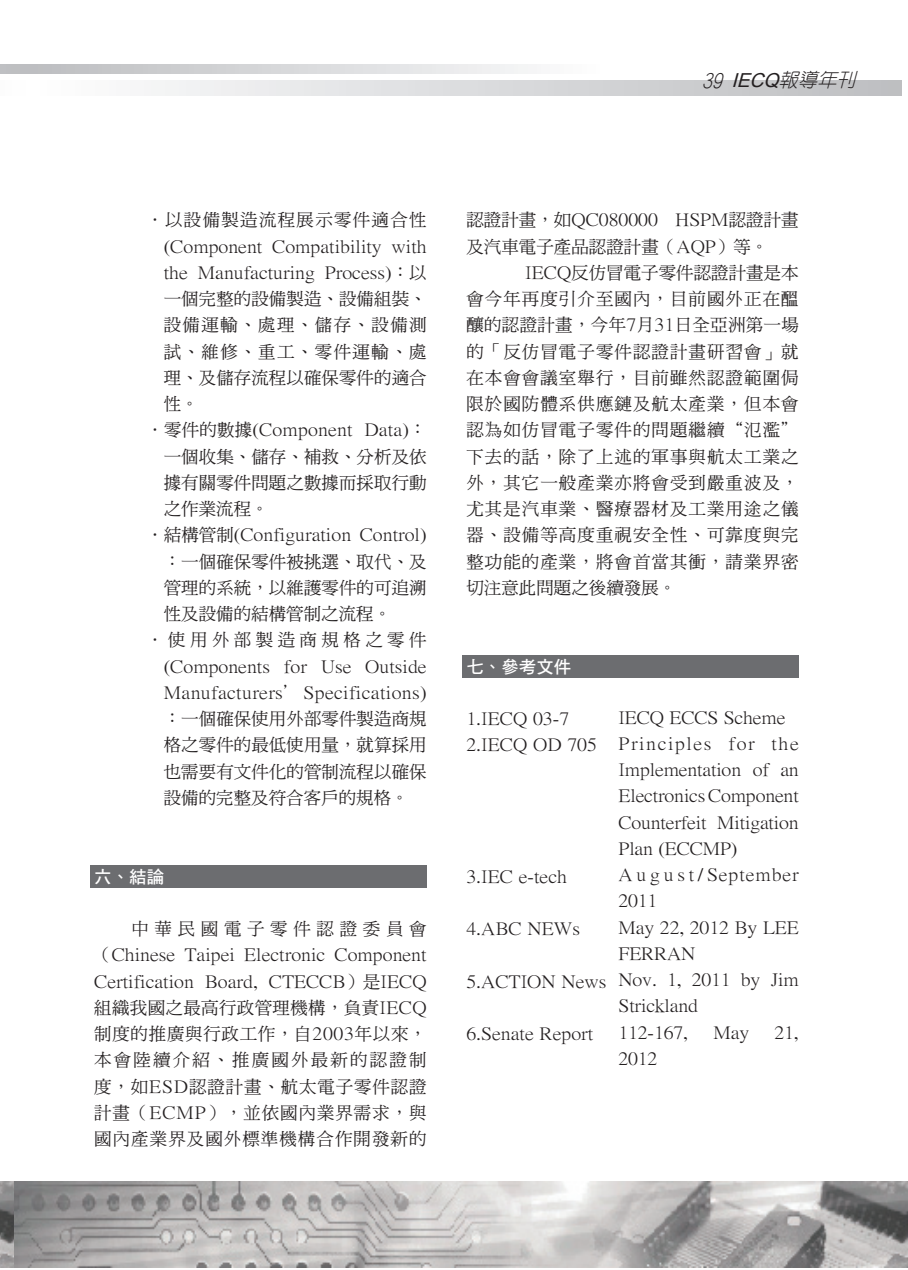
<style>
.page{position:relative;width:908px;height:1270px;background:#fff}
.page>*{position:absolute;margin:0;border:0;box-sizing:border-box;transform-origin:0 0}
.t1{font:italic 300 19.25px "Yen Round";color:#231f20}
.t2{font:17.5px/26.2px "DF Ming Md HK BF";color:#231f20}
.t3{font:17.5px "DF Ming Md HK BF";letter-spacing:.02em;color:#231f20}
.t4{font:17.5px "DF Ming Md HK BF";letter-spacing:.075em;color:#231f20}
.t5{font:17.5px "DF Ming Md HK BF";letter-spacing:.08em;color:#231f20}
.t6{font:17.5px "DF Ming Md HK BF";letter-spacing:.25em;color:#231f20}
.t7{font:17.5px "DF Hei Std W7";color:#fff}
.s1{font-family:"Arial";font-weight:400}
</style>
<div class="page">
<img style="left:0;top:1181px;width:15px;height:86px">
<img style="left:15px;top:1181px;width:893px;height:86px">
<svg style="left:0;top:65px;width:528px;height:8px;background:#d6d7d9"></svg>
<svg style="left:151px;top:80px;width:751px;height:15px;background:#d8d8da"></svg>
<div style="left:90px;top:866px;width:337px;height:22px;background:#6c6d70"></div>
<div style="left:462px;top:655px;width:337px;height:23px;background:#6c6d70"></div>
<p class="t1" style="left:702px;top:70px;width:160px">39 <span class="s1">IECQ</span>報導年刊</p>
<p class="t4" style="left:146px;top:211px;width:282px">．以設備製造流程展示零件適合性</p>
<p class="t2" style="left:164px;top:234px;width:264px">(Component Compatibility with</p>
<p class="t2" style="left:164px;top:260px;width:264px">the Manufacturing Process)：以</p>
<p class="t2" style="left:164px;top:286px;width:264px">一個完整的設備製造、設備組裝、</p>
<p class="t5" style="left:164px;top:316px;width:264px">設備運輸、處理、儲存、設備測</p>
<p class="t2" style="left:164px;top:339px;width:264px">試、維修、重工、零件運輸、處</p>
<p class="t2" style="left:164px;top:365px;width:264px">理、及儲存流程以確保零件的適合</p>
<p class="t2" style="left:164px;top:391px;width:36px">性。</p>
<p class="t2" style="left:146px;top:418px;width:282px">．零件的數據(Component Data)：</p>
<p class="t2" style="left:164px;top:444px;width:264px">一個收集、儲存、補救、分析及依</p>
<p class="t2" style="left:164px;top:470px;width:264px">據有關零件問題之數據而採取行動</p>
<p class="t2" style="left:164px;top:496px;width:106px">之作業流程。</p>
<p class="t2" style="left:146px;top:523px;width:282px">．結構管制(Configuration Control)</p>
<p class="t2" style="left:164px;top:549px;width:264px">：一個確保零件被挑選、取代、及</p>
<p class="t2" style="left:164px;top:575px;width:264px">管理的系統，以維護零件的可追溯</p>
<p class="t2" style="left:164px;top:601px;width:229px">性及設備的結構管制之流程。</p>
<p class="t6" style="left:146px;top:631px;width:282px">．使用外部製造商規格之零件</p>
<p class="t2" style="left:164px;top:654px;width:264px">(Components for Use Outside</p>
<p class="t3" style="left:164px;top:684px;width:264px">Manufacturers’ Specifications)</p>
<p class="t2" style="left:164px;top:706px;width:264px">：一個確保使用外部零件製造商規</p>
<p class="t2" style="left:164px;top:733px;width:264px">格之零件的最低使用量，就算採用</p>
<p class="t2" style="left:164px;top:759px;width:264px">也需要有文件化的管制流程以確保</p>
<p class="t2" style="left:164px;top:785px;width:246px">設備的完整及符合客戶的規格。</p>
<p class="t7" style="left:94px;top:867px;width:71px">六、結論</p>
<p class="t2" style="left:94px;top:916px;width:334px;text-align:justify;text-indent:37px">中華民國電子零件認證委員會（Chinese Taipei Electronic Component Certification Board, CTECCB）是IECQ組織我國之最高行政管理機構，負責IECQ制度的推廣與行政工作，自2003年以來，本會陸續介紹、推廣國外最新的認證制度，如ESD認證計畫、航太電子零件認證計畫（ECMP），並依國內業界需求，與國內產業界及國外標準機構合作開發新的</p>
<p class="t2" style="left:466px;top:208px;width:334px">認證計畫，如QC080000 HSPM認證計畫及汽車電子產品認證計畫（AQP）等。</p>
<p class="t2" style="left:466px;top:260px;width:334px;text-align:justify;text-indent:59px">IECQ反仿冒電子零件認證計畫是本會今年再度引介至國內，目前國外正在醞釀的認證計畫，今年7月31日全亞洲第一場的「反仿冒電子零件認證計畫研習會」就在本會會議室舉行，目前雖然認證範圍侷限於國防體系供應鏈及航太產業，但本會認為如仿冒電子零件的問題繼續“氾濫”下去的話，除了上述的軍事與航太工業之外，其它一般產業亦將會受到嚴重波及，尤其是汽車業、醫療器材及工業用途之儀器、設備等高度重視安全性、可靠度與完整功能的產業，將會首當其衝，請業界密切注意此問題之後續發展。</p>
<p class="t7" style="left:466px;top:657px;width:106px">七、參考文件</p>
<p class="t2" style="left:466px;top:706px;width:132px">1.IECQ 03-7<br>2.IECQ OD 705</p>
<p class="t2" style="left:466px;top:864px;width:102px">3.IEC e-tech</p>
<p class="t2" style="left:466px;top:916px;width:115px">4.ABC NEWs</p>
<p class="t2" style="left:466px;top:969px;width:142px">5.ACTION News</p>
<p class="t2" style="left:466px;top:1021px;width:128px">6.Senate Report</p>
<p class="t2" style="left:618px;top:705px;width:182px">IECQ ECCS Scheme<br>Principles for the<br>Implementation of an<br>Electronics Component<br>Counterfeit Mitigation<br>Plan (ECCMP)<br>A u g u s t / September<br>2011<br>May 22, 2012 By LEE<br>FERRAN<br>Nov. 1, 2011 by Jim<br>Strickland<br>112-167,</p>
<p class="t2" style="left:713px;top:1020px;width:37px">May</p>
<p class="t2" style="left:774px;top:1020px;width:26px">21,</p>
<p class="t2" style="left:618px;top:1046px;width:40px">2012</p>
</div>
